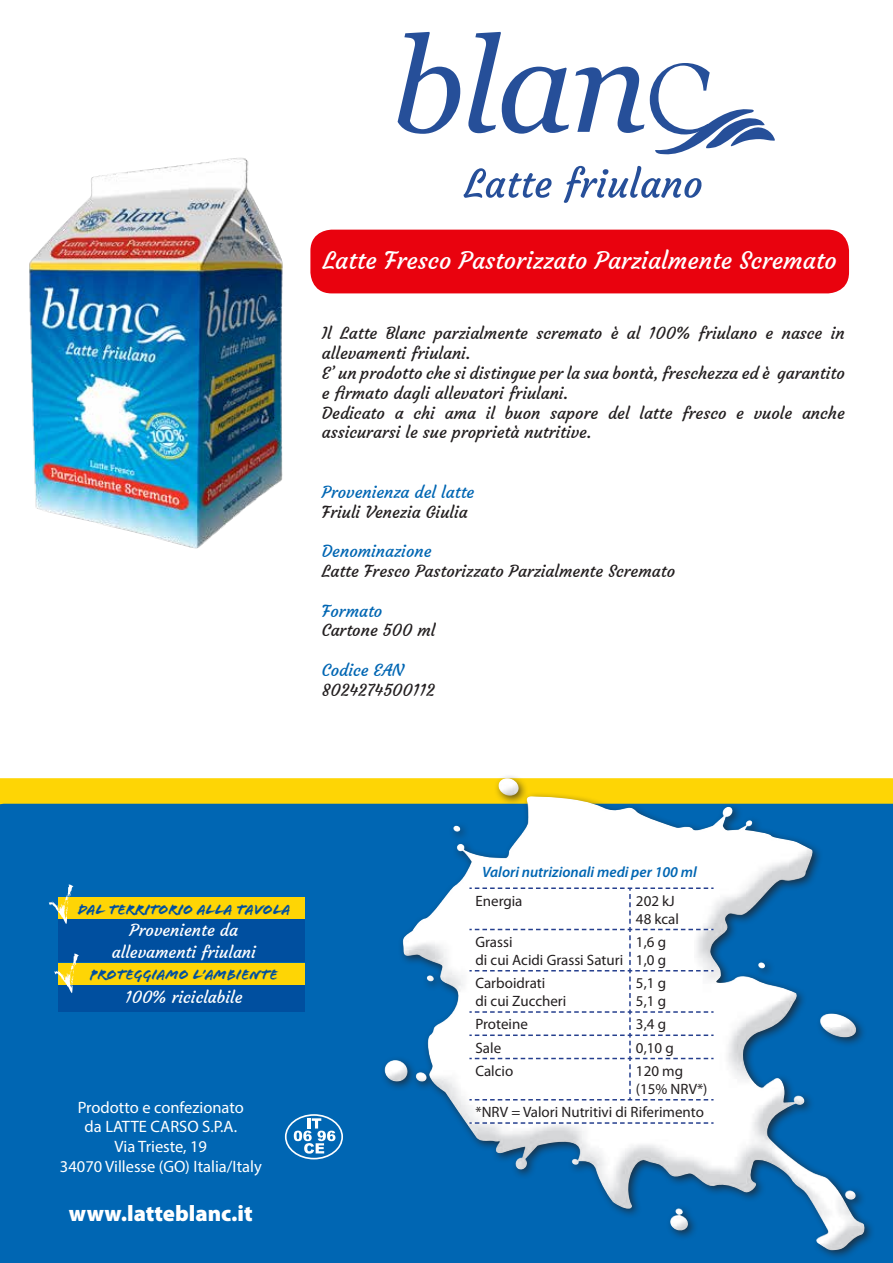
<style>
.page{position:relative;width:893px;height:1263px;background:#fff}
.page>*{position:absolute;margin:0;border:0;box-sizing:border-box;transform-origin:0 0}
.t1{font:24px "Courgette";color:#fff}
.t2{font:900 22.5px "Myriad Pro";color:#fff}
.t3{font:16.5px/19.8px "Courgette";color:#231f20}
.t4{font:16.5px/19.8px "Myriad Pro";color:#fff;text-align:center}
.t5{font:16.5px "Courgette";color:#0066b3}
.t6{font:16.5px/21.6px "Courgette";color:#fff;text-align:center}
.t7{font:15px/18px "Myriad Pro";color:#231f20}
.t8{font:15px "Flood Std";color:#004f9f}
.t9{font:italic 600 15px "Myriad Pro";color:#0066b3}
</style>
<div class="page">
<svg style="left:0;top:778px;width:893px;height:26px;background:#fbd408"></svg>
<div style="left:0;top:804px;width:893px;height:459px;background:#0066b3"></div>
<div style="left:310px;top:230px;width:539px;height:63px;background:#e9020e;border-radius:21px"></div>
<div style="left:380px;top:773px;width:495px;height:488px;background:#231f20;opacity:.75"></div>
<img style="left:399px;top:778px;width:466px;height:472px">
<svg style="left:469px;top:887px;width:244px;height:213px"></svg>
<svg style="left:469px;top:1122px;width:244px;height:2px"></svg>
<div style="left:58px;top:897px;width:247px;height:23px;background:#fed505"></div>
<div style="left:58px;top:963px;width:247px;height:22px;background:#fed505"></div>
<div style="left:58px;top:985px;width:247px;height:26px;background:#004f9f"></div>
<div style="left:58px;top:919px;width:247px;height:43px;background:#004f9f"></div>
<svg style="left:49px;top:884px;width:25px;height:41px"></svg>
<svg style="left:54px;top:954px;width:25px;height:40px"></svg>
<svg style="left:285px;top:1114px;width:58px;height:45px"></svg>
<img style="left:29px;top:158px;width:296px;height:391px">
<svg style="left:650px;top:63px;width:125px;height:92px"></svg>
<svg style="left:398px;top:32px;width:62px;height:102px"></svg>
<svg style="left:468px;top:32px;width:101px;height:102px"></svg>
<svg style="left:575px;top:67px;width:69px;height:66px"></svg>
<svg style="left:464px;top:168px;width:88px;height:30px"></svg>
<svg style="left:564px;top:166px;width:138px;height:37px"></svg>
<h1 class="t1" style="left:323px;top:245px;width:515px">Latte Fresco Pastorizzato Parzialmente Scremato</h1>
<p class="t3" style="left:322px;top:324px;width:524px">Il Latte Blanc parzialmente scremato è al 100% friulano e nasce in allevamenti friulani.<br>E’ un prodotto che si distingue per la sua bontà, freschezza ed è garantito e firmato dagli allevatori friulani.<br>Dedicato a chi ama il buon sapore del latte fresco e vuole anche assicurarsi le sue proprietà nutritive.</p>
<p class="t5" style="left:322px;top:482px;width:154px">Provenienza del latte</p>
<p class="t3" style="left:322px;top:502px;width:147px">Friuli Venezia Giulia</p>
<p class="t5" style="left:322px;top:541px;width:111px">Denominazione</p>
<p class="t3" style="left:322px;top:561px;width:355px">Latte Fresco Pastorizzato Parzialmente Scremato</p>
<p class="t5" style="left:322px;top:600px;width:62px">Formato</p>
<p class="t3" style="left:322px;top:621px;width:115px">Cartone 500 ml</p>
<p class="t5" style="left:322px;top:660px;width:83px">Codice EAN</p>
<p class="t3" style="left:322px;top:680px;width:114px">8024274500112</p>
<p class="t8" style="left:77px;top:900px;width:214px">DAL TERRITORIO ALLA TAVOLA</p>
<p class="t6" style="left:112px;top:919px;width:146px">Proveniente da allevamenti friulani</p>
<p class="t8" style="left:90px;top:966px;width:189px">PROTEGGIAMO L’AMBIENTE</p>
<p class="t6" style="left:125px;top:986px;width:119px">100% riciclabile</p>
<p class="t4" style="left:60px;top:1097px;width:203px">Prodotto e confezionato<br>da LATTE CARSO S.P.A.<br>Via Trieste, 19<br>34070 Villesse (GO) Italia/Italy</p>
<h2 class="t2" style="left:69px;top:1198px;width:185px">www.latteblanc.it</h2>
<p class="t9" style="left:482px;top:862px;width:216px">Valori nutrizionali medi per 100 ml</p>
<p class="t7" style="left:475px;top:891px;width:49px">Energia</p>
<p class="t7" style="left:636px;top:891px;width:45px">202 kJ<br>48 kcal</p>
<p class="t7" style="left:475px;top:932px;width:149px">Grassi<br>di cui Acidi Grassi Saturi</p>
<p class="t7" style="left:636px;top:932px;width:32px">1,6 g<br>1,0 g</p>
<p class="t7" style="left:475px;top:974px;width:92px">Carboidrati<br>di cui Zuccheri</p>
<p class="t7" style="left:636px;top:974px;width:32px">5,1 g<br>5,1 g</p>
<p class="t7" style="left:475px;top:1015px;width:54px">Proteine</p>
<p class="t7" style="left:636px;top:1015px;width:32px">3,4 g</p>
<p class="t7" style="left:475px;top:1038px;width:27px">Sale</p>
<p class="t7" style="left:636px;top:1038px;width:39px">0,10 g</p>
<p class="t7" style="left:475px;top:1061px;width:39px">Calcio</p>
<p class="t7" style="left:636px;top:1061px;width:73px">120 mg (15% NRV*)</p>
<p class="t7" style="left:475px;top:1103px;width:230px">*NRV = Valori Nutritivi di Riferimento</p>
</div>
